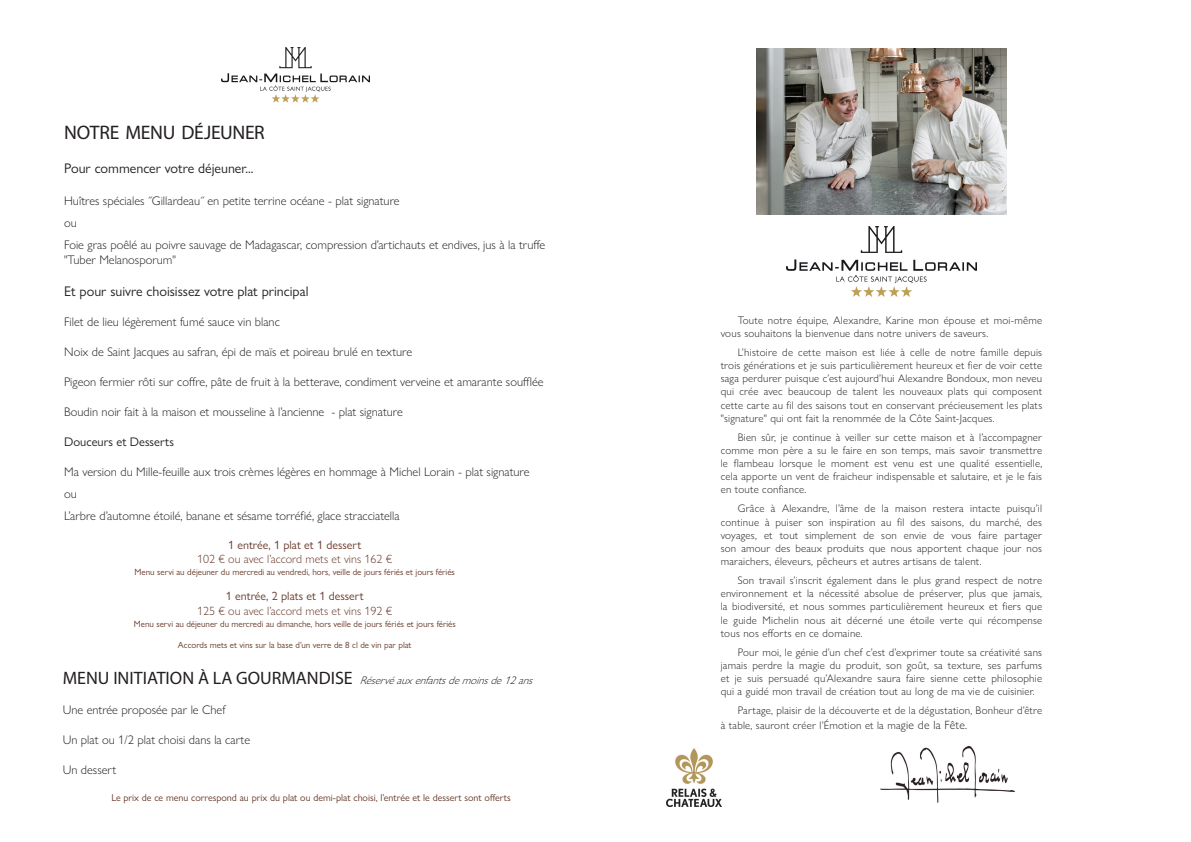
<style>
.page{position:relative;width:1191px;height:842px;background:#fff}
.page>*{position:absolute;margin:0;border:0;box-sizing:border-box;transform-origin:0 0}
.Titres_FR{font:19.6px "Myriad Pro";letter-spacing:-.015em;color:#231f20}
.t1{font:14px "Gill Sans Nova";color:#231f20}
.Plats_FR{font:300 12.5px/15px "Gill Sans Nova";color:#231f20}
.t2{font:12.5px "Gill Sans Nova";color:#231f20}
.Prix{font:300 12px/14.4px "Gill Sans Nova";color:#683a2a;text-align:center}
.t3{font:300 11px/13.2px "Gill Sans Nova";letter-spacing:.02em;color:#231f20;text-align:justify}
.Plats_FR-2{font:italic 300 11px "Gill Sans Nova";color:#231f20}
.Plats_FR-3{font:10px "Gill Sans Nova";color:#683a2a}
.Prix-2{font:9px "Gill Sans Nova";color:#683a2a}
.s1{font-weight:400}
.s2{font-family:"Myriad Pro";font-weight:400;font-style:normal;font-size:18px}
.s3{font-size:12px}
</style>
<div class="page">
<img style="left:222px;top:48px;width:147px;height:55px">
<img style="left:880px;top:746px;width:134px;height:56px">
<img style="left:786px;top:227px;width:190px;height:70px">
<img style="left:756px;top:48px;width:250px;height:167px">
<img style="left:667px;top:749px;width:55px;height:57px">
<p class="Titres_FR" style="left:64px;top:120px;width:202px">NOTRE MENU DÉJEUNER</p>
<p class="t1" style="left:64px;top:160px;width:191px">Pour commencer votre déjeuner...</p>
<p class="Plats_FR" style="left:64px;top:193px;width:337px">Huîtres spéciales ˝Gillardeau˝ en petite terrine océane - plat signature</p>
<p class="Plats_FR" style="left:64px;top:215px;width:14px">ou</p>
<p class="Plats_FR" style="left:64px;top:237px;width:483px">Foie gras poêlé au poivre sauvage de Madagascar, compression d’artichauts et endives, jus à la truffe "Tuber Melanosporum"</p>
<p class="t1" style="left:64px;top:283px;width:246px">Et pour suivre choisissez votre plat principal</p>
<p class="Plats_FR" style="left:64px;top:314px;width:217px">Filet de lieu légèrement fumé sauce vin blanc</p>
<p class="Plats_FR" style="left:64px;top:344px;width:349px">Noix de Saint Jacques au safran, épi de maïs et poireau brulé en texture</p>
<p class="Plats_FR" style="left:64px;top:374px;width:481px">Pigeon fermier rôti sur coffre, pâte de fruit à la betterave, condiment verveine et amarante soufflée</p>
<p class="Plats_FR" style="left:64px;top:404px;width:340px">Boudin noir fait à la maison et mousseline à l’ancienne - plat signature</p>
<p class="t2" style="left:64px;top:434px;width:111px">Douceurs et Desserts</p>
<p class="Plats_FR" style="left:64px;top:464px;width:467px">Ma version du Mille-feuille aux trois crèmes légères en hommage à Michel Lorain - plat signature</p>
<p class="Plats_FR" style="left:64px;top:486px;width:14px">ou</p>
<p class="Plats_FR" style="left:64px;top:508px;width:337px">L’arbre d’automne étoilé, banane et sésame torréfié, glace stracciatella</p>
<p class="Prix" style="left:197px;top:537px;width:197px"><span class="s1">1 entrée, 1 plat et 1 dessert<br></span>102 € ou avec l’accord mets et vins 162 €</p>
<p class="Prix-2" style="left:135px;top:567px;width:322px">Menu servi au déjeuner du mercredi au vendredi, hors, veille de jours fériés et jours fériés</p>
<p class="Prix" style="left:197px;top:589px;width:197px"><span class="s1">1 entrée, 2 plats et 1 dessert<br></span>125 € ou avec l’accord mets et vins 192 €</p>
<p class="Prix-2" style="left:134px;top:618px;width:323px">Menu servi au déjeuner du mercredi au dimanche, hors veille de jours fériés et jours fériés</p>
<p class="Prix-2" style="left:178px;top:640px;width:235px">Accords mets et vins sur la base d’un verre de 8 cl de vin par plat</p>
<p class="Plats_FR-2" style="left:63px;top:674px;width:475px"><span class="s2">M E N U I N I T I AT I O N À L A G O U R M A N D I S E</span> Réservéauxenfantsdemoinsde12ans</p>
<p class="Plats_FR" style="left:63px;top:702px;width:164px">Une entrée proposée par le Chef</p>
<p class="Plats_FR" style="left:63px;top:732px;width:189px">Un plat ou 1/2 plat choisi dans la carte</p>
<p class="Plats_FR" style="left:63px;top:762px;width:55px">Un dessert</p>
<p class="Plats_FR-3" style="left:111px;top:792px;width:401px">Le prix de ce menu correspond au prix du plat ou demi-plat choisi, l’entrée et le dessert sont offerts</p>
<p class="t3" style="left:721px;top:313px;width:323px;text-indent:17px">Toute notre équipe, Alexandre, Karine mon épouse et moi-même vous souhaitons la bienvenue dans notre univers de saveurs.</p>
<p class="t3" style="left:721px;top:345px;width:323px;text-indent:17px">L’histoire de cette maison est liée à celle de notre famille depuis trois générations et je suis particulièrement heureux et fier de voir cette saga perdurer puisque c’est aujourd’hui Alexandre Bondoux, mon neveu qui crée avec beaucoup de talent les nouveaux plats qui composent cette carte au fil des saisons tout en conservant précieusement les plats "signature" qui ont fait la renommée de la Côte Saint-Jacques.</p>
<p class="t3" style="left:721px;top:430px;width:323px;text-indent:17px">Bien sûr, je continue à veiller sur cette maison et à l’accompagner comme mon père a su le faire en son temps, mais savoir transmettre le flambeau lorsque le moment est venu est une qualité essentielle, cela apporte un vent de fraicheur indispensable et salutaire, et je le fais en toute confiance.</p>
<p class="t3" style="left:721px;top:502px;width:323px;text-indent:17px">Grâce à Alexandre, l’âme de la maison restera intacte puisqu’il continue à puiser son inspiration au fil des saisons, du marché, des voyages, et tout simplement de son envie de vous faire partager son amour des beaux produits que nous apportent chaque jour nos maraichers, éleveurs, pêcheurs et autres artisans de talent.</p>
<p class="t3" style="left:721px;top:573px;width:323px;text-indent:17px">Son travail s’inscrit également dans le plus grand respect de notre environnement et la nécessité absolue de préserver, plus que jamais, la biodiversité, et nous sommes particulièrement heureux et fiers que le guide Michelin nous ait décerné une étoile verte qui récompense tous nos efforts en ce domaine.</p>
<p class="t3" style="left:721px;top:645px;width:323px;text-indent:17px">Pour moi, le génie d’un chef c’est d’exprimer toute sa créativité sans jamais perdre la magie du produit, son goût, sa texture, ses parfums et je suis persuadé qu’Alexandre saura faire sienne cette philosophie qui a guidé mon travail de création tout au long de ma vie de cuisinier.</p>
<p class="t3" style="left:721px;top:703px;width:323px;line-height:14.4px;text-indent:17px">Partage, plaisir de la découverte et de la dégustation, Bonheur d’être à table, sauront créer l’Émotion et la ma<span class="s3">gie de la Fête.</span></p>
</div>
